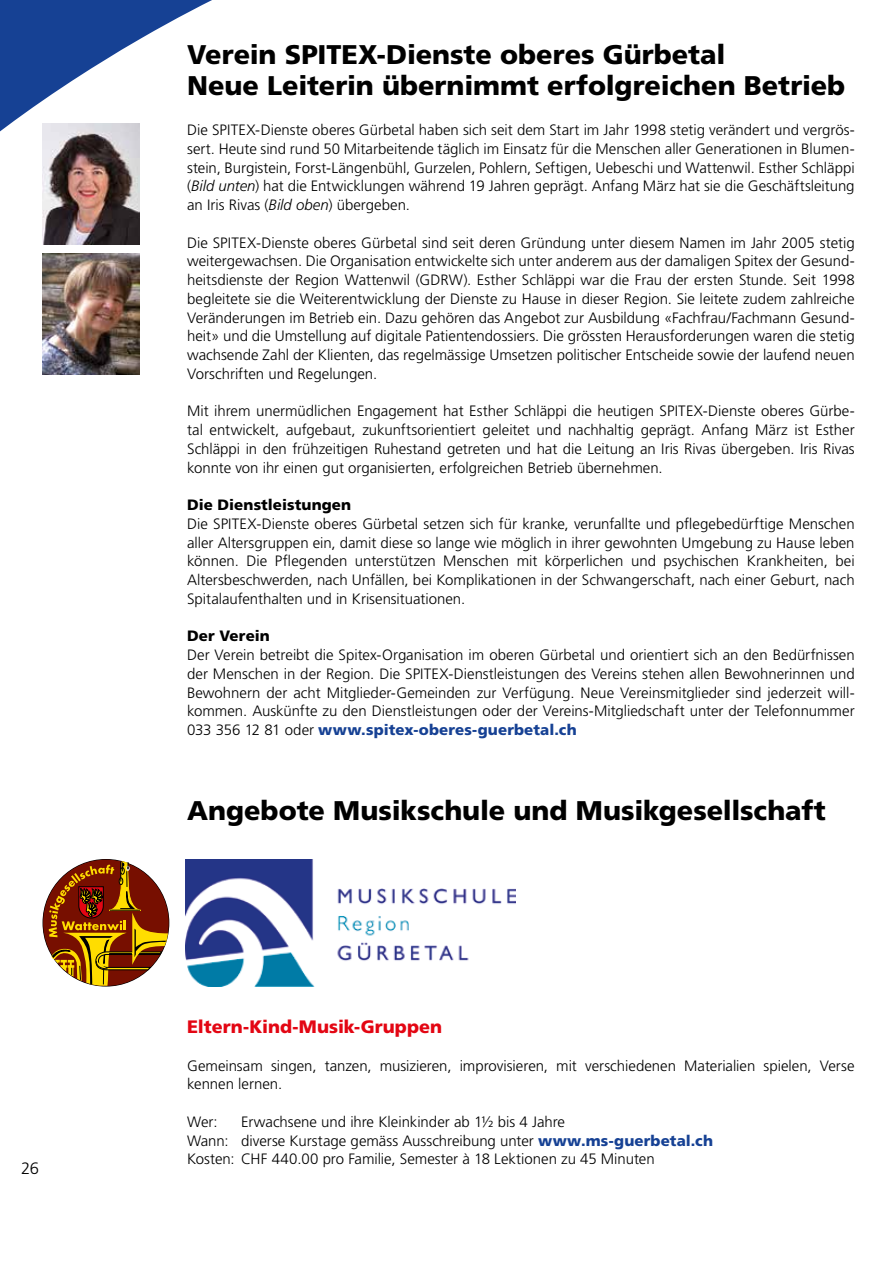
<style>
.page{position:relative;width:893px;height:1263px;background:#fff}
.page>*{position:absolute;margin:0;border:0;box-sizing:border-box;transform-origin:0 0}
.t1{font:900 27px/31.5px "Frutiger";letter-spacing:-.005em;color:#000}
.t2{font:900 18px "Frutiger";color:#e30613}
.t3{font:300 16.5px "Frutiger";color:#000}
.t4{font:300 15px/18.8px "Frutiger";color:#000;text-align:justify}
.t5{font:900 15px "Frutiger";letter-spacing:.005em;color:#000}
.s1{font-style:italic}
.s2{font-weight:900;color:#164194}
</style>
<div class="page">
<svg style="left:0;top:0;width:212px;height:141px"></svg>
<img style="left:43px;top:123px;width:96px;height:121px">
<img style="left:43px;top:253px;width:96px;height:121px">
<img style="left:186px;top:859px;width:330px;height:127px">
<svg style="left:49px;top:861px;width:119px;height:125px"></svg>
<p class="t3" style="left:21px;top:1159px;width:19px">26</p>
<h1 class="t1" style="left:187px;top:38px;width:660px">Verein SPITEX-Dienste oberes Gürbetal<br>Neue Leiterin übernimmt erfolgreichen Betrieb</h1>
<p class="t4" style="left:187px;top:120px;width:669px">Die SPITEX-Dienste oberes Gürbetal haben sich seit dem Start im Jahr 1998 stetig verändert und vergrös&shy;sert. Heute sind rund 50 Mitarbeitende täglich im Einsatz für die Menschen aller Generationen in Blumen&shy;stein, Burgistein, Forst-Längenbühl, Gurzelen, Pohlern, Seftigen, Uebeschi und Wattenwil. Esther Schläppi (<span class="s1">Bild unten</span>) hat die Entwicklungen während 19 Jahren geprägt. Anfang März hat sie die Geschäftsleitung an Iris Rivas (<span class="s1">Bild oben</span>) übergeben.</p>
<p class="t4" style="left:187px;top:233px;width:669px">Die SPITEX-Dienste oberes Gürbetal sind seit deren Gründung unter diesem Namen im Jahr 2005 stetig weitergewachsen. Die Organisation entwickelte sich unter anderem aus der damaligen Spitex der Gesund&shy;heitsdienste der Region Wattenwil (GDRW). Esther Schläppi war die Frau der ersten Stunde. Seit 1998 begleitete sie die Weiterentwicklung der Dienste zu Hause in dieser Region. Sie leitete zudem zahlreiche Veränderungen im Betrieb ein. Dazu gehören das Angebot zur Ausbildung «Fachfrau/Fachmann Gesund&shy;heit» und die Umstellung auf digitale Patientendossiers. Die grössten Herausforderungen waren die stetig wachsende Zahl der Klienten, das regelmässige Umsetzen politischer Entscheide sowie der laufend neuen Vorschriften und Regelungen.</p>
<p class="t4" style="left:187px;top:402px;width:669px">Mit ihrem unermüdlichen Engagement hat Esther Schläppi die heutigen SPITEX-Dienste oberes Gürbe&shy;tal entwickelt, aufgebaut, zukunftsorientiert geleitet und nachhaltig geprägt. Anfang März ist Esther Schläppi in den frühzeitigen Ruhestand getreten und hat die Leitung an Iris Rivas übergeben. Iris Rivas konnte von ihr einen gut organisierten, erfolgreichen Betrieb übernehmen.</p>
<p class="t5" style="left:187px;top:496px;width:166px">Die Dienstleistungen</p>
<p class="t4" style="left:187px;top:514px;width:669px">Die SPITEX-Dienste oberes Gürbetal setzen sich für kranke, verunfallte und pflegebedürftige Menschen aller Altersgruppen ein, damit diese so lange wie möglich in ihrer gewohnten Umgebung zu Hause leben können. Die Pflegenden unterstützen Menschen mit körperlichen und psychischen Krankheiten, bei Altersbeschwerden, nach Unfällen, bei Komplikationen in der Schwangerschaft, nach einer Geburt, nach Spitalaufenthalten und in Krisensituationen.</p>
<p class="t5" style="left:187px;top:627px;width:84px">Der Verein</p>
<p class="t4" style="left:187px;top:645px;width:669px">Der Verein betreibt die Spitex-Organisation im oberen Gürbetal und orientiert sich an den Bedürfnissen der Menschen in der Region. Die SPITEX-Dienstleistungen des Vereins stehen allen Bewohnerinnen und Bewohnern der acht Mitglieder-Gemeinden zur Verfügung. Neue Vereinsmitglieder sind jederzeit will&shy;kommen. Auskünfte zu den Dienstleistungen oder der Vereins-Mitgliedschaft unter der Telefonnummer 033 356 12 81 oder <span class="s2">www.spitex-oberes-guerbetal.ch</span></p>
<h1 class="t1" style="left:187px;top:795px;width:640px">Angebote Musikschule und Musikgesellschaft</h1>
<p class="t2" style="left:187px;top:1016px;width:256px">Eltern-Kind-Musik-Gruppen</p>
<p class="t4" style="left:187px;top:1056px;width:669px">Gemeinsam singen, tanzen, musizieren, improvisieren, mit verschiedenen Materialien spielen, Verse kennen lernen.</p>
<p class="t4" style="left:187px;top:1112px;width:32px">Wer:</p>
<p class="t4" style="left:187px;top:1112px;width:527px;text-align:left;text-indent:54px">Erwachsene und ihre Kleinkinder ab 1½ bis 4 Jahre<br>Wann: diverse Kurstage gemäss Ausschreibung unter <span class="s2">www.ms-guerbetal.ch<br></span>Kosten: CHF 440.00 pro Familie, Semester à 18 Lektionen zu 45 Minuten</p>
</div>
